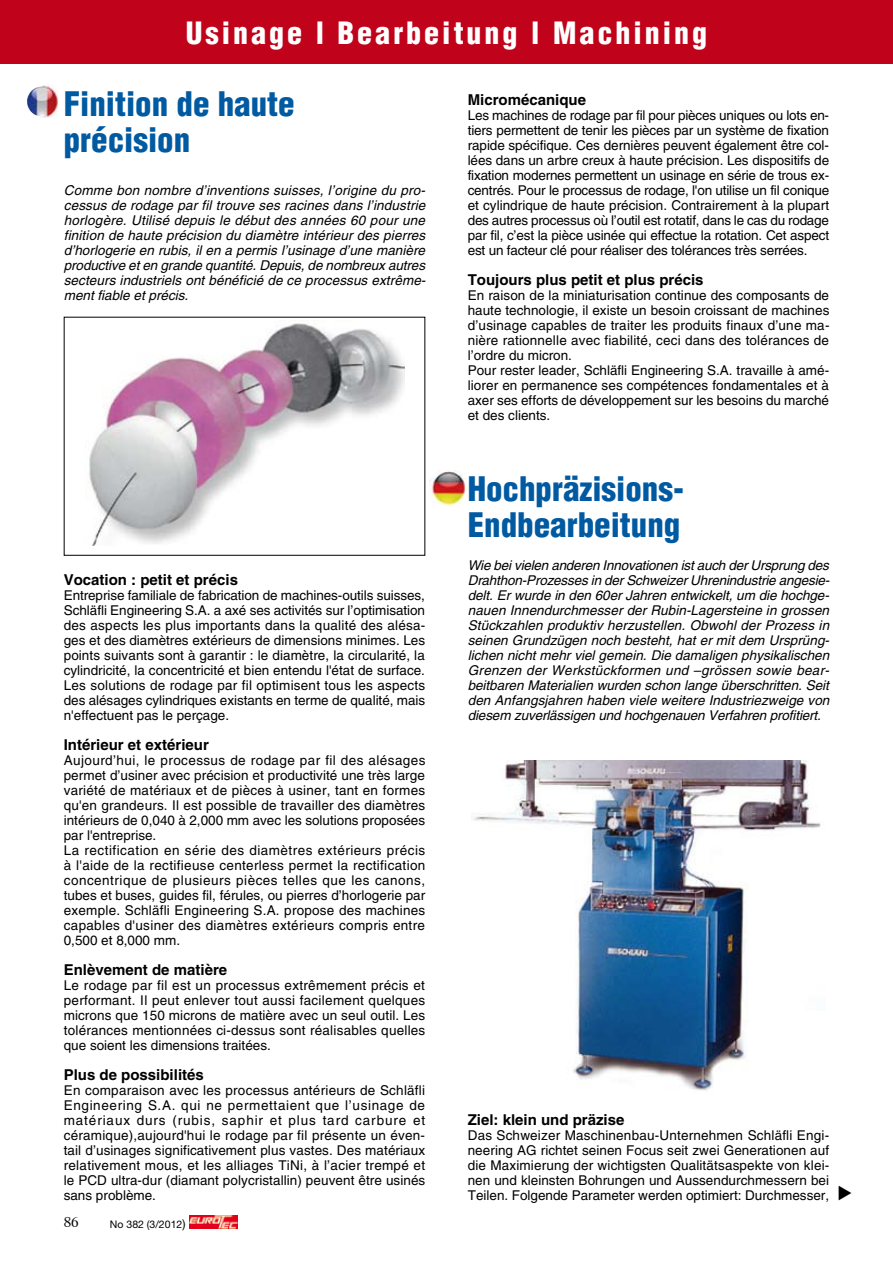
<style>
.page{position:relative;width:893px;height:1263px;background:#fff}
.page>*{position:absolute;margin:0;border:0;box-sizing:border-box;transform-origin:0 0}
.t1{font:900 condensed 33px/36px "Helvetica";color:#005aa2}
.t2{font:900 condensed 30px "Helvetica";letter-spacing:.1em;color:#fff}
.t3{font:700 15px "Helvetica";color:#000}
.t4{font:13.5px/15px "Helvetica";letter-spacing:.005em;color:#000;text-align:justify}
.t5{font:italic 13.5px/15px "Helvetica";letter-spacing:-.005em;color:#000;text-align:justify}
.t6{font:10.5px "Helvetica Neue";color:#000}
.s1{font-size:12px}
</style>
<div class="page">
<svg style="left:189px;top:1215px;width:49px;height:13px"></svg>
<img style="left:190px;top:1215px;width:47px;height:13px">
<div style="left:0;top:0;width:893px;height:64px;background:#c0031a"></div>
<img style="left:27px;top:85px;width:31px;height:33px">
<img style="left:471px;top:760px;width:350px;height:331px">
<img style="left:429px;top:470px;width:38px;height:36px">
<img style="left:89px;top:320px;width:316px;height:226px">
<div style="left:64px;top:317px;width:361px;height:239px;border:1px solid #000"></div>
<h2 class="t2" style="left:186px;top:14px;width:523px">Usinage l Bearbeitung l Machining</h2>
<h1 class="t1" style="left:64px;top:85px;width:232px">Finition de haute précision</h1>
<p class="t5" style="left:64px;top:183px;width:363px">Comme bon nombre d’inventions suisses, l’origine du pro&shy;cessus de rodage par fil trouve ses racines dans l’industrie horlogère. Utilisé depuis le début des années 60 pour une finition de haute précision du diamètre intérieur des pierres d’horlogerie en rubis, il en a permis l’usinage d’une manière productive et en grande quantité. Depuis, de nombreux autres secteurs industriels ont bénéficié de ce processus extrême&shy;ment fiable et précis.</p>
<p class="t3" style="left:64px;top:570px;width:176px">Vocation : petit et précis</p>
<p class="t4" style="left:64px;top:588px;width:363px">Entreprise familiale de fabrication de machines-outils suisses, Schläfli Engineering S.A. a axé ses activités sur l’optimisation des aspects les plus importants dans la qualité des alésa&shy;ges et des diamètres extérieurs de dimensions minimes. Les points suivants sont à garantir : le diamètre, la circularité, la cylindricité, la concentricité et bien entendu l'état de surface.<br>Les solutions de rodage par fil optimisent tous les aspects des alésages cylindriques existants en terme de qualité, mais n'effectuent pas le perçage.</p>
<p class="t3" style="left:64px;top:735px;width:147px">Intérieur et extérieur</p>
<p class="t4" style="left:64px;top:753px;width:363px;text-align:left">Aujourd’hui, le processus de rodage par fil des alésages permet d’usiner avec précision et productivité une très large variété de matériaux et de pièces à usiner, tant en formes qu'en grandeurs. I l est possible de travailler des diamètres intérieurs de 0,040 à 2,000 mm avec les solutions proposées par l'entreprise.<br>La rectification en série des diamètres extérieurs précis à l'aide de la rectifieuse centerless permet la rectification concentrique de plusieurs pièces telles que les canons, tubes et buses, guides fil, férules, ou pierres d’horlogerie par exemple. Schläfli Engineering S.A. propose des machines capables d'usiner des diamètres extérieurs compris entre 0,500 et 8,000 mm.</p>
<p class="t3" style="left:64px;top:960px;width:165px">Enlèvement de matière</p>
<p class="t4" style="left:64px;top:978px;width:363px">Le rodage par fil est un processus extrêmement précis et performant. I l peut enlever tout aussi facilement quelques microns que 150 microns de matière avec un seul outil. Les tolérances mentionnées ci-dessus sont réalisables quelles que soient les dimensions traitées.</p>
<p class="t3" style="left:64px;top:1065px;width:142px">Plus de possibilités</p>
<p class="t4" style="left:64px;top:1083px;width:363px">En comparaison avec les processus antérieurs de Schläfli Engineering S.A. qui ne permettaient que l’usinage de matériaux durs (rubis, saphir et plus tard carbure et céramique),aujourd'hui le rodage par fil présente un éven&shy;tail d’usinages significativement plus vastes. Des matériaux relativement mous, et les alliages TiNi, à l’acier trempé et le PCD ultra-dur (diamant polycristallin) peuvent être usinés sans problème.</p>
<p class="t6" style="left:110px;top:1218px;width:77px">No 382 (3/2012<span class="s1">)</span></p>
<p class="t3" style="left:468px;top:90px;width:120px">Micromécanique</p>
<p class="t4" style="left:468px;top:108px;width:363px">Les machines de rodage par fil pour pièces uniques ou lots en&shy;tiers permettent de tenir les pièces par un système de fixation rapide spécifique. Ces dernières peuvent également être col&shy;lées dans un arbre creux à haute précision. Les dispositifs de fixation modernes permettent un usinage en série de trous ex&shy;centrés. Pour le processus de rodage, l'on utilise un fil conique et cylindrique de haute précision. Contrairement à la plupart des autres processus où l’outil est rotatif, dans le cas du rodage par fil, c’est la pièce usinée qui effectue la rotation. Cet aspect est un facteur clé pour réaliser des tolérances très serrées.</p>
<p class="t3" style="left:468px;top:270px;width:237px">Toujours plus petit et plus précis</p>
<p class="t4" style="left:468px;top:288px;width:363px;text-align:left">En raison de la miniaturisation continue des composants de haute technologie, il existe un besoin croissant de machines d’usinage capables de traiter les produits finaux d’une ma&shy;nière rationnelle avec fiabilité, ceci dans des tolérances de l’ordre du micron.<br>Pour rester leader, Schläfli Engineering S.A. travaille à amé&shy;liorer en permanence ses compétences fondamentales et à axer ses efforts de développement sur les besoins du marché et des clients.</p>
<h1 class="t1" style="left:468px;top:470px;width:218px">Hochpräzisions-<br>Endbearbeitung</h1>
<p class="t5" style="left:468px;top:558px;width:363px">Wie bei vielen anderen Innovationen ist auch der Ursprung des Drahthon-Prozesses in der Schweizer Uhrenindustrie angesie&shy;delt. Er wurde in den 60er Jahren entwickelt, um die hochge&shy;nauen Innendurchmesser der Rubin-Lagersteine in grossen Stückzahlen produktiv herzustellen. Obwohl der Prozess in seinen Grundzügen noch besteht, hat er mit dem Ursprüng&shy;lichen nicht mehr viel gemein. Die damaligen physikalischen Grenzen der Werkstückformen und –grössen sowie bear&shy;beitbaren Materialien wurden schon lange überschritten. Seit den Anfangsjahren haben viele weitere Industriezweige von diesem zuverlässigen und hochgenauen Verfahren profitiert.</p>
<p class="t3" style="left:468px;top:1110px;width:158px">Ziel: klein und präzise</p>
<p class="t4" style="left:468px;top:1128px;width:363px">Das Schweizer Maschinenbau-U nternehmen Schläfli Engi&shy;neering AG richtet seinen Focus seit zwei Generationen auf die Maximierung der wichtigsten Qualitätsaspekte von klei&shy;nen und kleinsten Bohrungen und Aussendurchmessern bei Teilen. Folgende Parameter werden optimiert: Durchmesser,</p>
</div>
